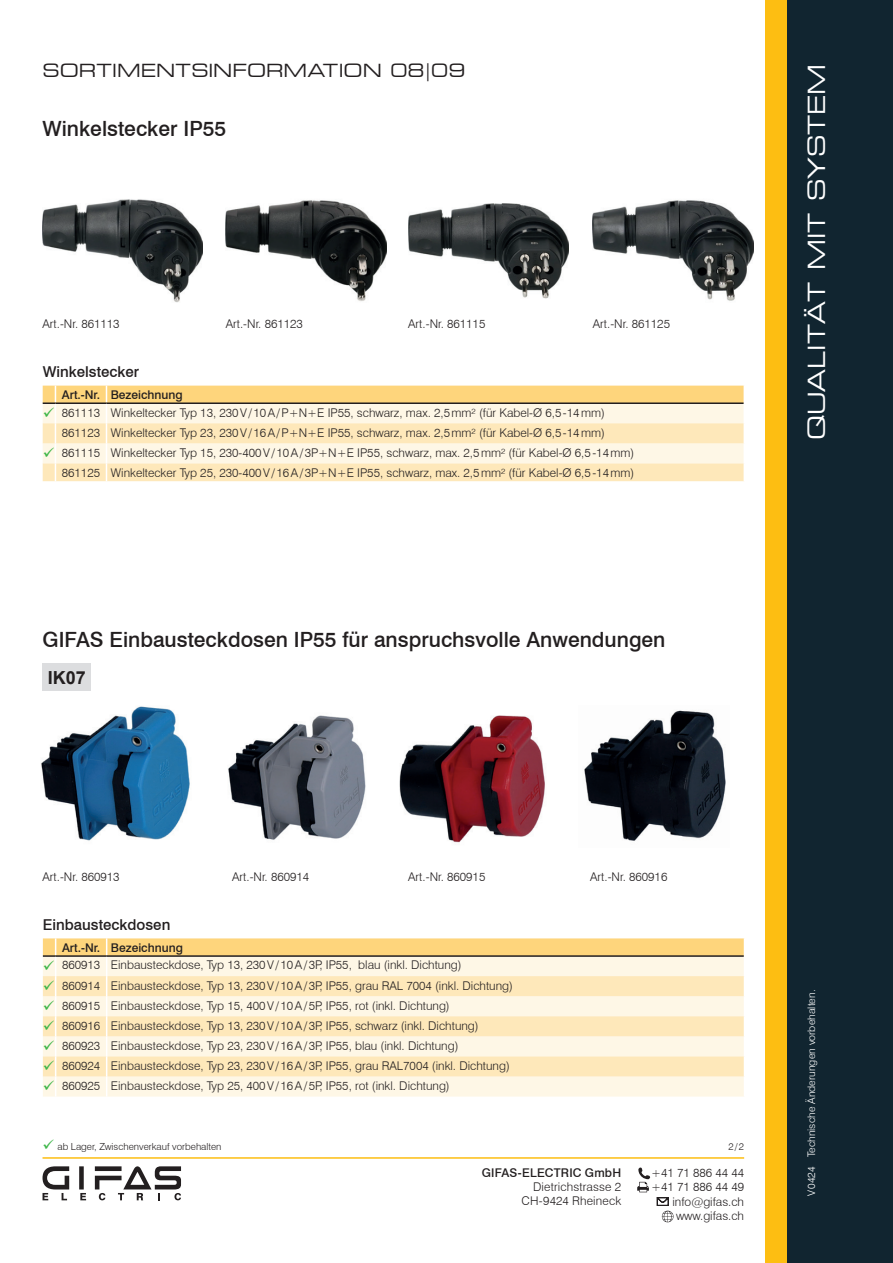
<style>
.page{position:relative;width:893px;height:1263px;background:#fff}
.page>*{position:absolute;margin:0;border:0;box-sizing:border-box;transform-origin:0 0}
.t1{font:expanded 23.55px "Square 721 BT";color:#fff}
.t2{font:500 21px "Swiss 721 BT";color:#231f20}
.t3{font:expanded 18px "Square 721 BT";color:#231f20}
.t4{font:700 18px "Arial";color:#231f20}
.t5{font:500 15px "Swiss 721 BT";color:#231f20}
.t6{font:300 12px/14.4px "Swiss 721 BT";color:#231f20;text-align:right}
.t7{font:500 12px "Swiss 721 BT";color:#231f20}
.t8{font:300 10.5px "Swiss 721 BT";color:#fff}
.t9{font:300 9.75px "Swiss 721 BT";color:#231f20}
.s1{color:#3eb649}
</style>
<div class="page">
<div style="left:787px;top:0;width:106px;height:1263px;background:#112530"></div>
<div style="left:765px;top:0;width:22px;height:1263px;background:#fdbe12"></div>
<div style="left:79px;top:1166px;width:5px;height:23px;background:#231f20"></div>
<svg style="left:43px;top:1166px;width:26px;height:34px"></svg>
<svg style="left:80px;top:1193px;width:6px;height:7px"></svg>
<svg style="left:95px;top:1166px;width:86px;height:34px"></svg>
<hr style="left:43px;top:1157px;width:701px;height:2px;background:#fdbe12">
<img style="left:41px;top:706px;width:149px;height:135px">
<img style="left:43px;top:199px;width:160px;height:104px">
<img style="left:408px;top:203px;width:161px;height:96px">
<img style="left:226px;top:200px;width:160px;height:101px">
<img style="left:593px;top:200px;width:160px;height:101px">
<img style="left:228px;top:715px;width:138px;height:125px">
<img style="left:399px;top:715px;width:146px;height:128px">
<img style="left:584px;top:710px;width:142px;height:131px">
<div style="left:43px;top:663px;width:48px;height:28px;background:#dcdddf"></div>
<svg style="left:637px;top:1167px;width:13px;height:25px"></svg>
<svg style="left:657px;top:1197px;width:16px;height:25px"></svg>
<svg style="left:43px;top:938px;width:702px;height:158px;background:#fdeecb"></svg>
<hr style="left:56px;top:955px;width:51px;height:2px;background:#231f20">
<hr style="left:107px;top:955px;width:637px;height:2px;background:#231f20">
<svg style="left:43px;top:385px;width:701px;height:96px;background:#fdebc2"></svg>
<hr style="left:55px;top:402px;width:51px;height:2px;background:#231f20">
<hr style="left:106px;top:402px;width:638px;height:2px;background:#231f20">
<h3 class="t3" style="left:43px;top:60px;width:424px">SORTIMENTSINFORMATION 08|09</h3>
<h1 class="t1" style="left:803px;top:440px;width:378px;rotate:-90deg">QUALITÄT MIT SYSTEM</h1>
<h2 class="t2" style="left:43px;top:116px;width:185px">Winkelstecker IP55</h2>
<p class="t6" style="left:226px;top:316px;width:79px">Art.-Nr. 861123</p>
<p class="t6" style="left:408px;top:316px;width:79px">Art.-Nr. 861115</p>
<p class="t6" style="left:43px;top:316px;width:79px">Art.-Nr. 861113</p>
<p class="t6" style="left:593px;top:316px;width:79px">Art.-Nr. 861125</p>
<p class="t5" style="left:43px;top:363px;width:98px">Winkelstecker</p>
<p class="t7" style="left:62px;top:387px;width:122px">Art.-Nr. Bezeichnung</p>
<p class="t6" style="left:43px;top:402px;width:564px;line-height:20.1px"><span class="s1">✓</span> 861113 Winkeltecker Typ 13, 230V/10A/P+N+E IP55, schwarz, max. 2,5mm² (für Kabel-Ø 6,5-14mm)<br>861123 Winkeltecker Typ 23, 230V/16A/P+N+E IP55, schwarz, max. 2,5mm² (für Kabel-Ø 6,5-14mm)</p>
<p class="t6" style="left:43px;top:442px;width:593px;line-height:20.1px"><span class="s1">✓</span> 861115 Winkeltecker Typ 15, 230-400V/10A/3P+N+E IP55, schwarz, max. 2,5mm² (für Kabel-Ø 6,5-14mm)<br>861125 Winkeltecker Typ 25, 230-400V/16A/3P+N+E IP55, schwarz, max. 2,5mm² (für Kabel-Ø 6,5-14mm)</p>
<h2 class="t2" style="left:43px;top:627px;width:624px">GIFAS Einbausteckdosen IP55 für anspruchsvolle Anwendungen</h2>
<h3 class="t4" style="left:48px;top:665px;width:40px">IK07</h3>
<p class="t6" style="left:43px;top:869px;width:79px">Art.-Nr. 860913</p>
<p class="t6" style="left:232px;top:869px;width:79px">Art.-Nr. 860914</p>
<p class="t6" style="left:408px;top:869px;width:79px">Art.-Nr. 860915</p>
<p class="t6" style="left:590px;top:869px;width:79px">Art.-Nr. 860916</p>
<p class="t5" style="left:43px;top:915px;width:129px">Einbausteckdosen</p>
<p class="t7" style="left:62px;top:940px;width:122px">Art.-Nr. Bezeichnung</p>
<p class="t6" style="left:43px;top:958px;width:420px"><span class="s1">✓</span> 860913 Einbausteckdose, Typ 13, 230V/10A/3P, IP55, blau (inkl. Dichtung)</p>
<p class="t6" style="left:43px;top:978px;width:472px"><span class="s1">✓</span> 860914 Einbausteckdose, Typ 13, 230V/10A/3P, IP55, grau RAL 7004 (inkl. Dichtung)</p>
<p class="t6" style="left:43px;top:998px;width:408px"><span class="s1">✓</span> 860915 Einbausteckdose, Typ 15, 400V/10A/5P, IP55, rot (inkl. Dichtung)</p>
<p class="t6" style="left:43px;top:1018px;width:437px"><span class="s1">✓</span> 860916 Einbausteckdose, Typ 13, 230V/10A/3P, IP55, schwarz (inkl. Dichtung)</p>
<p class="t6" style="left:43px;top:1038px;width:417px"><span class="s1">✓</span> 860923 Einbausteckdose, Typ 23, 230V/16A/3P, IP55, blau (inkl. Dichtung)</p>
<p class="t6" style="left:43px;top:1058px;width:468px"><span class="s1">✓</span> 860924 Einbausteckdose, Typ 23, 230V/16A/3P, IP55, grau RAL7004 (inkl. Dichtung)</p>
<p class="t6" style="left:43px;top:1078px;width:408px"><span class="s1">✓</span> 860925 Einbausteckdose, Typ 25, 400V/16A/5P, IP55, rot (inkl. Dichtung)</p>
<p class="t9" style="left:43px;top:1140px;width:181px"><span class="s1">✓</span> ab Lager, Zwischenverkauf vorbehalten</p>
<p class="t7" style="left:482px;top:1165px;width:141px">GIFAS-ELECTRIC GmbH</p>
<p class="t6" style="left:521px;top:1179px;width:101px">Dietrichstrasse 2<br>CH-9424 Rheineck</p>
<p class="t9" style="left:728px;top:1140px;width:17px">2/2</p>
<p class="t6" style="left:651px;top:1165px;width:95px">+41 71 886 44 44 +41 71 886 44 49 info@gifas.ch www.gifas.ch</p>
<p class="t8" style="left:805px;top:1157px;width:169px;rotate:-90deg">Technische Änderungen vorbehalten.</p>
<p class="t8" style="left:805px;top:1196px;width:31px;rotate:-90deg">V0424</p>
</div>
